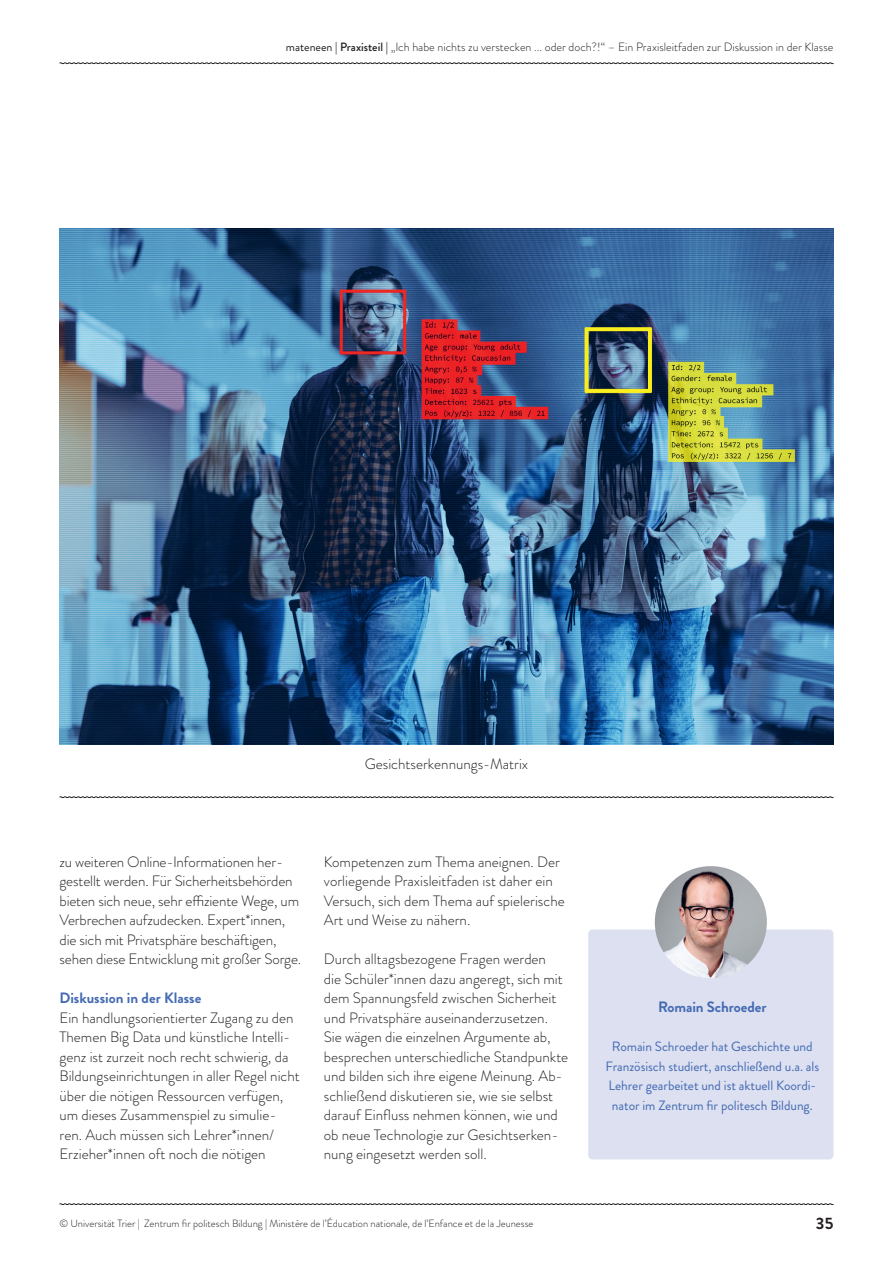
<style>
.page{position:relative;width:893px;height:1263px;background:#fff}
.page>*{position:absolute;margin:0;border:0;box-sizing:border-box;transform-origin:0 0}
.t1{font:700 16.5px "Brandon Grotesque";color:#231f20}
.Fußnote___Ende{font:300 15px/19.5px "Brandon Grotesque";color:#231f20}
.fließtext_f{font:700 15px "Brandon Grotesque";letter-spacing:-.005em;color:#446ab3}
.Abbildung_Erklärung{font:300 15px "Brandon Grotesque";color:#231f20}
.t2{font:13.5px/19.5px "Brandon Grotesque";letter-spacing:-.005em;color:#446ab3;text-align:center}
.t3{font:300 12px "Brandon Grotesque";color:#231f20}
.t4{font:300 10.5px "Brandon Grotesque";color:#231f20}
.s1{font-weight:400}
.s2{font-weight:500}
</style>
<div class="page">
<svg style="left:59px;top:1203px;width:775px;height:2px;background:#868384"></svg>
<svg style="left:59px;top:62px;width:775px;height:2px;background:#878586"></svg>
<img style="left:60px;top:229px;width:773px;height:515px">
<div style="left:588px;top:929px;width:245px;height:230px;background:#dce0f0;border-radius:4px"></div>
<img style="left:655px;top:866px;width:112px;height:112px;border-radius:56px">
<svg style="left:59px;top:796px;width:775px;height:2px;background:#868485"></svg>
<p class="t3" style="left:286px;top:39px;width:549px"><span class="s1">mateneen</span> <span class="s2">| Praxisteil |</span> „Ich habe nichts zu verstecken ... oder doch?!“ – Ein Praxisleitfaden zur Diskussion in der Klasse</p>
<p class="Abbildung_Erklärung" style="left:365px;top:754px;width:165px">Gesichtserkennungs-Matrix</p>
<p class="Fußnote___Ende" style="left:60px;top:852px;width:243px">zu weiteren Online-Informationen her&shy;gestellt werden. Für Sicherheitsbehörden bieten sich neue, sehr effiziente Wege, um Verbrechen aufzudecken. Expert*innen, die sich mit Privatsphäre beschäftigen, sehen diese Entwicklung mit großer Sorge.</p>
<p class="fließtext_f" style="left:60px;top:988px;width:143px">Diskussion in der Klasse</p>
<p class="Fußnote___Ende" style="left:60px;top:1008px;width:242px">Ein handlungsorientierter Zugang zu den Themen Big Data und künstliche Intelli&shy;genz ist zurzeit noch recht schwierig, da Bildungseinrichtungen in aller Regel nicht über die nötigen Ressourcen verfügen, um dieses Zusammenspiel zu simulie&shy;ren. Auch müssen sich Lehrer*innen/ Erzieher*innen oft noch die nötigen</p>
<p class="Fußnote___Ende" style="left:324px;top:852px;width:242px">Kompetenzen zum Thema aneignen. Der vorliegende Praxisleitfaden ist daher ein Versuch, sich dem Thema auf spielerische Art und Weise zu nähern.</p>
<p class="Fußnote___Ende" style="left:324px;top:949px;width:246px">Durch alltagsbezogene Fragen werden<br>die Schüler*innen dazu angeregt, sich mit dem Spannungsfeld zwischen Sicherheit und Privatsphäre auseinanderzusetzen.<br>Sie wägen die einzelnen Argumente ab, besprechen unterschiedliche Standpunkte und bilden sich ihre eigene Meinung. Ab&shy;schließend diskutieren sie, wie sie selbst darauf Einfluss nehmen können, wie und ob neue Technologie zur Gesichtserken&shy;nung eingesetzt werden soll.</p>
<p class="fließtext_f" style="left:658px;top:997px;width:110px">Romain Schroeder</p>
<p class="t2" style="left:606px;top:1037px;width:215px">Romain Schroeder hat Geschichte und Französisch studiert, anschließend u.a. als Lehrer gearbeitet und ist aktuell Koordi&shy;nator im Zentrum fir politesch Bildung.</p>
<p class="t4" style="left:60px;top:1216px;width:475px">© Universität Trier | Zentrum fir politesch Bildung | Ministère de l’Éducation nationale, de l’Enfance et de la Jeunesse</p>
<p class="t1" style="left:816px;top:1212px;width:19px">35</p>
</div>
